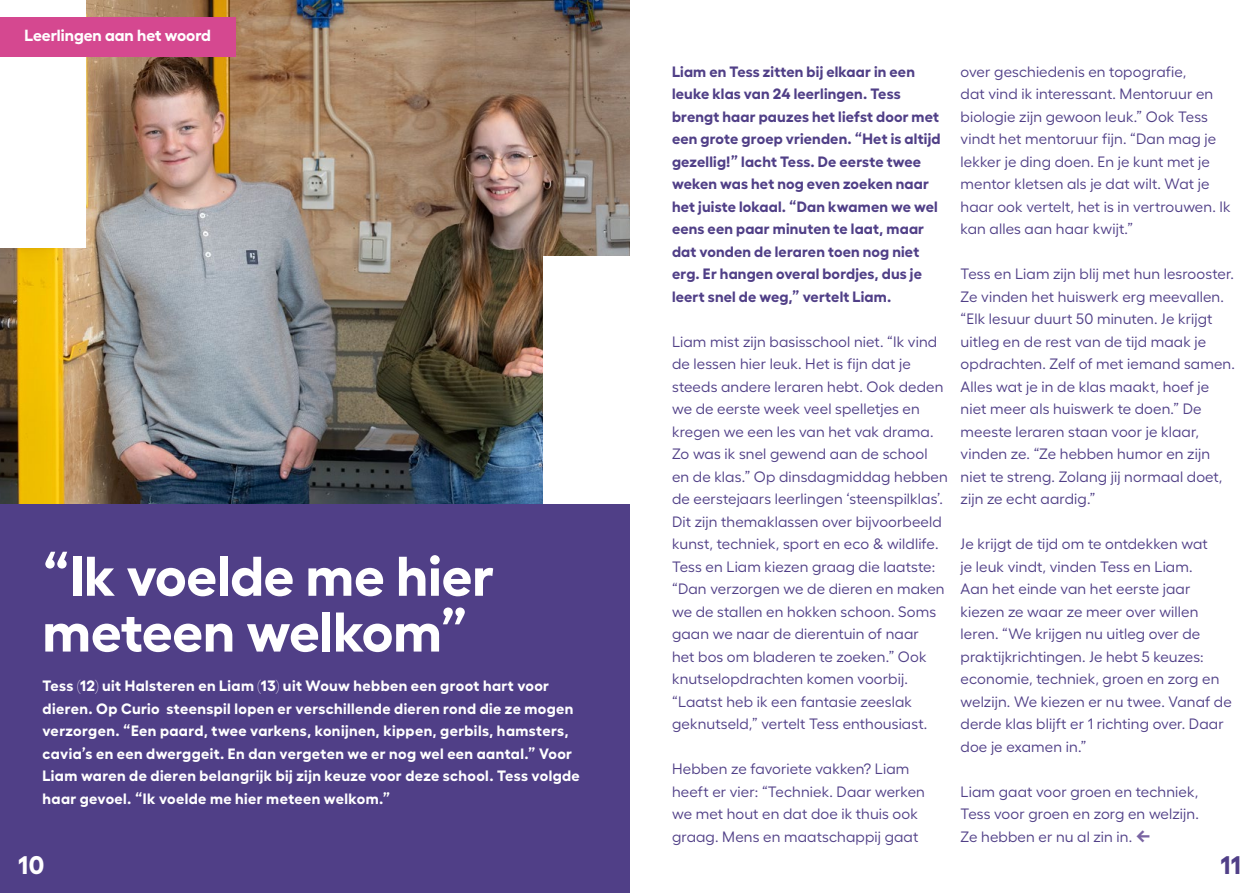
<style>
.page{position:relative;width:1259px;height:893px;background:#fff}
.page>*{position:absolute;margin:0;border:0;box-sizing:border-box;transform-origin:0 0}
.t1{font:700 55.8px/55.8px "Fellix";color:#fff}
.t2{font:700 25.5px "Fellix";color:#fff}
.t3{font:700 25.5px "Fellix";color:#503f87}
.t4{font:700 16.05px "Fellix";color:#fff}
.t5{font:15px/22.5px "Fellix";letter-spacing:.01em;color:#503f87}
.t6{font:700 15px/22.5px "Fellix";letter-spacing:.025em;color:#fff}
.t7{font:700 15px/22.5px "Fellix";letter-spacing:.01em;color:#503f87}
.s1{font-weight:700;font-size:18px;color:#7964a2}
</style>
<div class="page">
<img style="left:87px;top:0;width:542px;height:255px">
<img style="left:0;top:249px;width:543px;height:255px">
<div style="left:0;top:504px;width:629px;height:389px;background:#503f87"></div>
<div style="left:0;top:17px;width:235px;height:40px;background:#d54890"></div>
<p class="t4" style="left:24px;top:22px;width:188px">Leerlingen aan het woord</p>
<h1 class="t1" style="left:43px;top:542px;width:453px">“Ik voelde me hier meteen welkom”</h1>
<p class="t6" style="left:43px;top:673px;width:539px">Tess (12) uit Halsteren en Liam (13) uit Wouw hebben een groot hart voor dieren. Op Curio steenspil lopen er verschillende dieren rond die ze mogen verzorgen. “Een paard, twee varkens, konijnen, kippen, gerbils, hamsters, cavia’s en een dwerggeit. En dan vergeten we er nog wel een aantal.” Voor Liam waren de dieren belangrijk bij zijn keuze voor deze school. Tess volgde haar gevoel. “Ik voelde me hier meteen welkom.”</p>
<p class="t7" style="left:672px;top:58px;width:270px">Liam en Tess zitten bij elkaar in een leuke klas van 24 leerlingen. Tess brengt haar pauzes het liefst door met een grote groep vrienden. “Het is altijd gezellig!” lacht Tess. De eerste twee weken was het nog even zoeken naar het juiste lokaal. “Dan kwamen we wel eens een paar minuten te laat, maar dat vonden de leraren toen nog niet erg. Er hangen overal bordjes, dus je leert snel de weg,” vertelt Liam.</p>
<p class="t5" style="left:672px;top:329px;width:277px">Liam mist zijn basisschool niet. “Ik vind de lessen hier leuk. Het is fijn dat je steeds andere leraren hebt. Ook deden we de eerste week veel spelletjes en kregen we een les van het vak drama.<br>Zo was ik snel gewend aan de school en de klas.” Op dinsdagmiddag hebben de eerstejaars leerlingen ‘steenspilklas’.<br>Dit zijn themaklassen over bijvoorbeeld kunst, techniek, sport en eco &amp; wildlife.<br>Tess en Liam kiezen graag die laatste: “Dan verzorgen we de dieren en maken we de stallen en hokken schoon. Soms gaan we naar de dierentuin of naar<br>het bos om bladeren te zoeken.” Ook knutselopdrachten komen voorbij. “Laatst heb ik een fantasie zeeslak geknutseld,” vertelt Tess enthousiast.</p>
<p class="t5" style="left:672px;top:756px;width:254px">Hebben ze favoriete vakken? Liam heeft er vier: “Techniek. Daar werken we met hout en dat doe ik thuis ook graag. Mens en maatschappij gaat</p>
<p class="t5" style="left:960px;top:59px;width:272px">over geschiedenis en topografie,<br>dat vind ik interessant. Mentoruur en biologie zijn gewoon leuk.” Ook Tess vindt het mentoruur fijn. “Dan mag je lekker je ding doen. En je kunt met je mentor kletsen als je dat wilt. Wat je haar ook vertelt, het is in vertrouwen. Ik kan alles aan haar kwijt.”</p>
<p class="t5" style="left:960px;top:261px;width:276px">Tess en Liam zijn blij met hun lesrooster.<br>Ze vinden het huiswerk erg meevallen. “Elk lesuur duurt 50 minuten. Je krijgt uitleg en de rest van de tijd maak je opdrachten. Zelf of met iemand samen.<br>Alles wat je in de klas maakt, hoef je niet meer als huiswerk te doen.” De meeste leraren staan voor je klaar, vinden ze. “Ze hebben humor en zijn niet te streng. Zolang jij normaal doet, zijn ze echt aardig.”</p>
<p class="t5" style="left:960px;top:531px;width:273px">Je krijgt de tijd om te ontdekken wat<br>je leuk vindt, vinden Tess en Liam.<br>Aan het einde van het eerste jaar kiezen ze waar ze meer over willen leren. “We krijgen nu uitleg over de praktijkrichtingen. Je hebt 5 keuzes: economie, techniek, groen en zorg en welzijn. We kiezen er nu twee. Vanaf de derde klas blijft er 1 richting over. Daar doe je examen in.”</p>
<p class="t5" style="left:960px;top:779px;width:240px;text-align:justify">Liam gaat voor groen en techniek, Tess voor groen en zorg en welzijn.<br>Ze hebben er nu al zin in. <span class="s1">←</span></p>
<h2 class="t2" style="left:18px;top:844px;width:27px">10</h2>
<h2 class="t3" style="left:1220px;top:844px;width:22px">11</h2>
</div>
